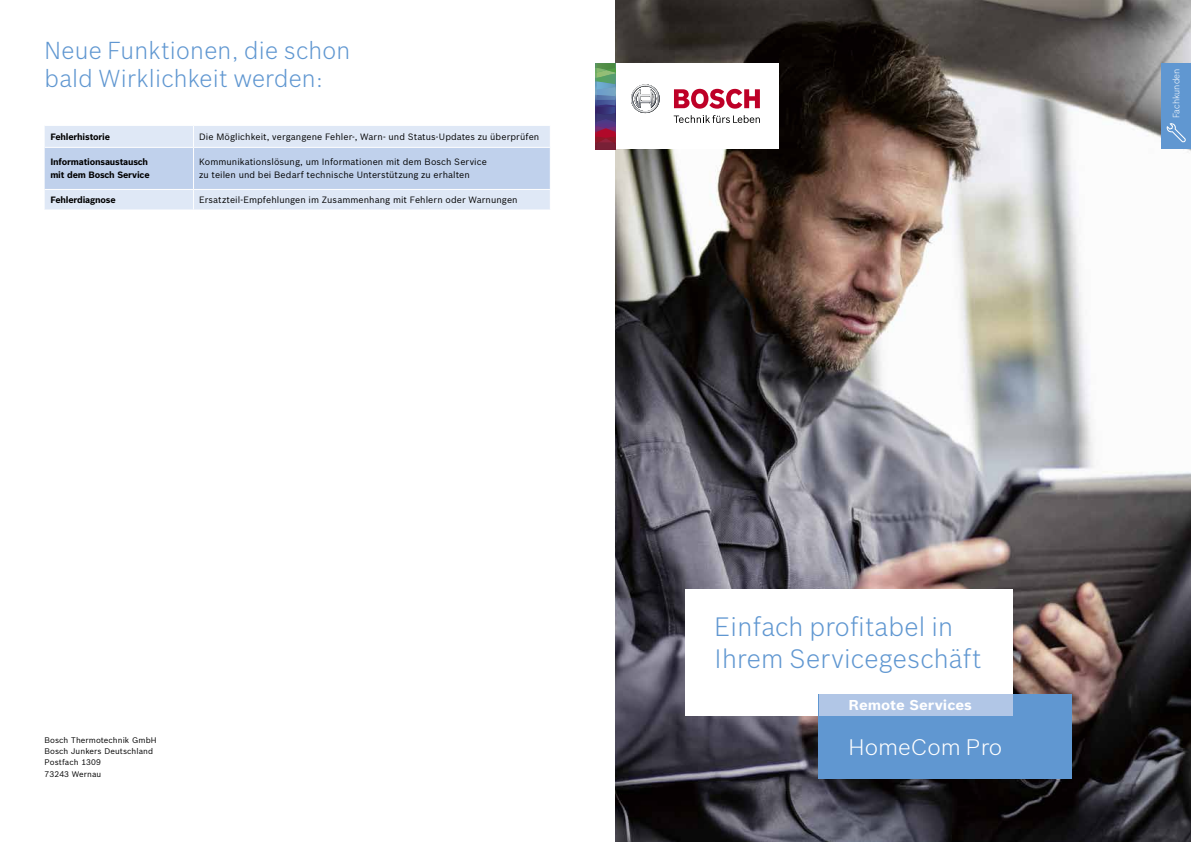
<style>
.page{position:relative;width:1191px;height:842px;background:#fff}
.page>*{position:absolute;margin:0;border:0;box-sizing:border-box;transform-origin:0 0}
.t1{font:300 26px/31.2px "Bosch Sans";letter-spacing:.01em;color:#6097d1}
.t2{font:300 24px/27.6px "Bosch Sans";letter-spacing:.01em;color:#6097d1}
.t3{font:300 22px "Bosch Sans";color:#fff;scale:1.06 1}
.t4{font:700 14px "Bosch Sans";color:#fff;scale:1.06 1}
.t5{font:9px/13px "Bosch Sans";letter-spacing:.005em;color:#000}
.t6{font:700 9px/13px "Bosch Sans";letter-spacing:-.02em;color:#000}
.t7{font:300 9px "Bosch Sans";color:#fff}
.t8{font:8px/11.3px "Bosch Sans";letter-spacing:.01em;color:#000}
</style>
<div class="page">
<img style="left:615px;top:0;width:576px;height:842px">
<div style="left:685px;top:589px;width:327px;height:127px;background:#fff"></div>
<div style="left:819px;top:695px;width:252px;height:84px;background:#6097d1"></div>
<div style="left:819px;top:695px;width:193px;height:21px;background:#b1c6e6"></div>
<svg style="left:45px;top:126px;width:505px;height:83px;background:#d0ddf1"></svg>
<div style="left:1161px;top:63px;width:30px;height:86px;background:#6097d1"></div>
<svg style="left:1166px;top:123px;width:19px;height:20px"></svg>
<div style="left:596px;top:63px;width:182px;height:86px;background:#fff"></div>
<svg style="left:595px;top:63px;width:20px;height:86px;background:#645c73"></svg>
<svg style="left:631px;top:84px;width:29px;height:29px"></svg>
<svg style="left:674px;top:89px;width:86px;height:20px"></svg>
<svg style="left:673px;top:115px;width:87px;height:8px"></svg>
<h2 class="t2" style="left:45px;top:35px;width:307px">Neue Funktionen, die schon bald Wirklichkeit werden:</h2>
<p class="t6" style="left:50px;top:129px;width:61px">Fehlerhistorie</p>
<p class="t5" style="left:199px;top:129px;width:342px">Die Möglichkeit, vergangene Fehler-, Warn- und Status-Updates zu überprüfen</p>
<p class="t6" style="left:50px;top:155px;width:101px">Informationsaustausch mit dem Bosch Service</p>
<p class="t5" style="left:199px;top:155px;width:289px">Kommunikationslösung, um Informationen mit dem Bosch Service zu teilen und bei Bedarf technische Unterstützung zu erhalten</p>
<p class="t6" style="left:50px;top:193px;width:67px">Fehlerdiagnose</p>
<p class="t5" style="left:199px;top:193px;width:320px">Ersatzteil-Empfehlungen im Zusammenhang mit Fehlern oder Warnungen</p>
<p class="t8" style="left:45px;top:734px;width:113px">Bosch Thermotechnik GmbH<br>Bosch Junkers Deutschland<br>Postfach 1309<br>73243 Wernau</p>
<p class="t7" style="left:1169px;top:118px;width:51px;rotate:-90deg">Fachkunden</p>
<h1 class="t1" style="left:714px;top:610px;width:268px">Einfach profitabel in<br>Ihrem Servicegeschäft</h1>
<h3 class="t4" style="left:848px;top:694px;width:118px">Remote Services</h3>
<h3 class="t3" style="left:848px;top:731px;width:146px">HomeCom Pro</h3>
</div>
